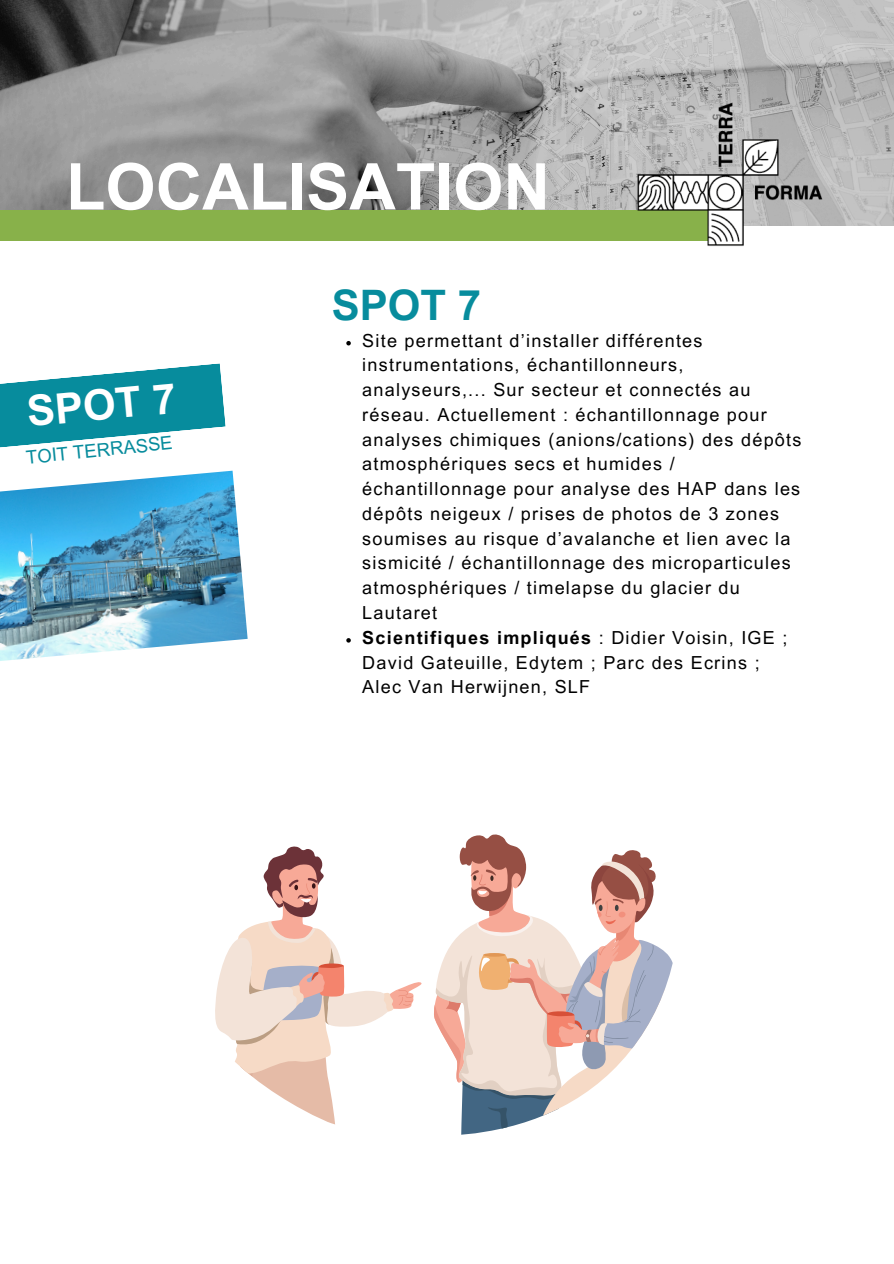
<style>
.page{position:relative;width:894px;height:1264px;background:#fff}
.page>*{position:absolute;margin:0;border:0;box-sizing:border-box;transform-origin:0 0}
.t1{font:700 64.5px "Arial MT Pro";color:#fff}
.t2{font:700 42px "Arial MT Pro";color:#fff}
.t3{font:700 42px "Arial MT Pro";color:#078c9d}
.t4{font:18.45px "Arial MT Pro";color:#078c9d}
.t5{font:18px/24.8px "Arial MT Pro";letter-spacing:.07em;color:#000}
.s1{font-weight:700}
</style>
<div class="page">
<img style="left:0;top:0;width:893px;height:225px">
<div style="left:0;top:210px;width:707px;height:31px;background:#88b14a"></div>
<img style="left:632px;top:99px;width:194px;height:147px">
<svg style="left:0;top:363px;width:225px;height:85px"></svg>
<img style="left:0;top:470px;width:247px;height:191px">
<svg style="left:434px;top:834px;width:239px;height:301px"></svg>
<svg style="left:215px;top:846px;width:207px;height:279px"></svg>
<svg style="left:346px;top:341px;width:5px;height:4px"></svg>
<svg style="left:346px;top:638px;width:5px;height:4px"></svg>
<h2 class="t1" style="left:66px;top:163px;width:485px">LOCALISATION</h2>
<h3 class="t2" style="left:26px;top:395px;width:151px;rotate:-5deg">SPOT 7</h3>
<p class="t4" style="left:25px;top:450px;width:148px;rotate:-6deg">TOIT TERRASSE</p>
<p class="t3" style="left:331px;top:289px;width:151px">SPOT 7</p>
<h2 class="t5" style="left:362px;top:330px;width:440px">Site permettant d’installer différentes instrumentations, échantillonneurs, analyseurs,... Sur secteur et connectés au réseau. Actuellement : échantillonnage pour analyses chimiques (anions/cations) des dépôts atmosphériques secs et humides / échantillonnage pour analyse des HAP dans les dépôts neigeux / prises de photos de 3 zones soumises au risque d’avalanche et lien avec la sismicité / échantillonnage des microparticules atmosphériques / timelapse du glacier du Lautaret</h2>
<p class="t5" style="left:362px;top:627px;width:426px"><span class="s1">Scientifiques impliqués</span> : Didier Voisin, IGE ;<br>David Gateuille, Edytem ; Parc des Ecrins ;<br>Alec Van Herwijnen, SLF</p>
</div>
